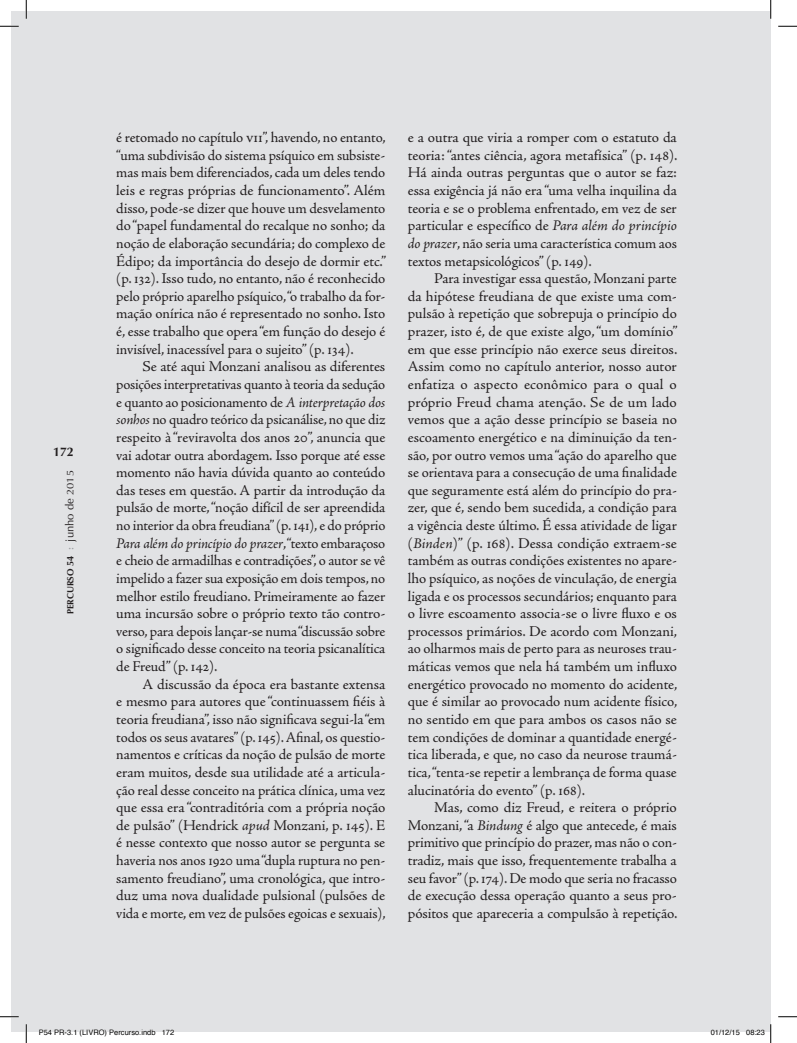
<style>
.page{position:relative;width:797px;height:1043px;background:#fff}
.page>*{position:absolute;margin:0;border:0;box-sizing:border-box;transform-origin:0 0}
.t1{font:15px/17.6px "Adobe Jenson Pro";letter-spacing:-.01em;color:#231f20;text-align:justify}
.t2{font:700 12.5px "Optima LT Std";color:#231f20}
.t3{font:9px "Optima LT Std Bold SC800";color:#231f20}
.t4{font:7.5px "Helvetica";color:#000}
.s1{font-size:9.38px}
.s2{font-family:"Adobe Jenson Pro";font-size:11.25px;color:#939598}
.s3{font-family:"Optima LT Std";font-size:11.25px}
.s4{font-family:"Optima LT Std";font-size:9.62px}
.s5{font-style:italic}
</style>
<div class="page">
<div style="left:11px;top:11px;width:759px;height:1020px;background:#e1e2e4"></div>
<svg style="left:0;top:25px;width:19px;height:2px"></svg>
<svg style="left:778px;top:25px;width:19px;height:2px"></svg>
<svg style="left:0;top:1016px;width:19px;height:1px"></svg>
<svg style="left:778px;top:1016px;width:19px;height:1px"></svg>
<svg style="left:25px;top:0;width:2px;height:19px"></svg>
<svg style="left:25px;top:1024px;width:2px;height:18px"></svg>
<svg style="left:770px;top:0;width:1px;height:19px"></svg>
<svg style="left:39px;top:1029px;width:117px;height:3px"></svg>
<svg style="left:163px;top:1030px;width:11px;height:2px"></svg>
<svg style="left:710px;top:1024px;width:61px;height:18px"></svg>
<p class="t2" style="left:53px;top:445px;width:22px">172</p>
<p class="t3" style="left:65px;top:614px;width:146px;rotate:-90deg">percurso <span class="s1">54</span> <span class="s2">:</span> <span class="s3">junho de</span> <span class="s4">2015</span></p>
<p class="t1" style="left:116px;top:129px;width:271px">é retomado no capítulo VII”, havendo, no entanto, “uma subdivisão do sistema psíquico em subsiste&shy;mas mais bem diferenciados, cada um deles tendo leis e regras próprias de funcionamento”. Além disso, pode-se dizer que houve um desvelamento do “papel fundamental do recalque no sonho; da noção de elaboração secundária; do complexo de Édipo; da importância do desejo de dormir etc.” (p. 132). Isso tudo, no entanto, não é reconhecido pelo próprio aparelho psíquico, “o trabalho da for&shy;mação onírica não é representado no sonho. Isto é, esse trabalho que opera “em função do desejo é invisível, inacessível para o sujeito” (p. 134).</p>
<p class="t1" style="left:116px;top:358px;width:270px;text-indent:26px">Se até aqui Monzani analisou as diferentes posições interpretativas quanto à teoria da sedução e quanto ao posicionamento de <span class="s5">A interpretação dos sonhos</span> no quadro teórico da psicanálise, no que diz respeito à “reviravolta dos anos 20”, anuncia que vai adotar outra abordagem. Isso porque até esse momento não havia dúvida quanto ao conteúdo das teses em questão. A partir da introdução da pulsão de morte, “noção difícil de ser apreendida no interior da obra freudiana” (p. 141), e do próprio <span class="s5">Para além do princípio do prazer</span>, “texto embaraçoso e cheio de armadilhas e contradições”, o autor se vê impelido a fazer sua exposição em dois tempos, no melhor estilo freudiano. Primeiramente ao fazer uma incursão sobre o próprio texto tão contro&shy;verso, para depois lançar-se numa “discussão sobre o significado desse conceito na teoria psicanalítica de Freud” (p. 142).</p>
<p class="t1" style="left:116px;top:675px;width:271px;text-indent:26px">A discussão da época era bastante extensa e mesmo para autores que “continuassem fiéis à teoria freudiana”, isso não significava segui-la “em todos os seus avatares” (p. 145). Afinal, os questio&shy;namentos e críticas da noção de pulsão de morte eram muitos, desde sua utilidade até a articula&shy;ção real desse conceito na prática clínica, uma vez que essa era “contraditória com a própria noção de pulsão” (Hendrick <span class="s5">apud</span> Monzani, p. 145). E é nesse contexto que nosso autor se pergunta se haveria nos anos 1920 uma “dupla ruptura no pen&shy;samento freudiano”, uma cronológica, que intro&shy;duz uma nova dualidade pulsional (pulsões de vida e morte, em vez de pulsões egoicas e sexuais),</p>
<p class="t1" style="left:408px;top:129px;width:271px">e a outra que viria a romper com o estatuto da teoria: “antes ciência, agora metafísica” (p. 148).<br>Há ainda outras perguntas que o autor se faz: essa exigência já não era “uma velha inquilina da teoria e se o problema enfrentado, em vez de ser particular e específico de <span class="s5">Para além do princípio do prazer</span>, não seria uma característica comum aos textos metapsicológicos” (p. 149).</p>
<p class="t1" style="left:408px;top:270px;width:271px;text-indent:26px">Para investigar essa questão, Monzani parte da hipótese freudiana de que existe uma com&shy;pulsão à repetição que sobrepuja o princípio do prazer, isto é, de que existe algo, “um domínio” em que esse princípio não exerce seus direitos.<br>Assim como no capítulo anterior, nosso autor enfatiza o aspecto econômico para o qual o próprio Freud chama atenção. Se de um lado vemos que a ação desse princípio se baseia no escoamento energético e na diminuição da ten&shy;são, por outro vemos uma “ação do aparelho que se orientava para a consecução de uma finalidade que seguramente está além do princípio do pra&shy;zer, que é, sendo bem sucedida, a condição para a vigência deste último. É essa atividade de ligar (<span class="s5">Binden</span>)” (p. 168). Dessa condição extraem-se também as outras condições existentes no apare&shy;lho psíquico, as noções de vinculação, de energia ligada e os processos secundários; enquanto para o livre escoamento associa-se o livre fluxo e os processos primários. De acordo com Monzani, ao olharmos mais de perto para as neuroses trau&shy;máticas vemos que nela há também um influxo energético provocado no momento do acidente, que é similar ao provocado num acidente físico, no sentido em que para ambos os casos não se tem condições de dominar a quantidade energé&shy;tica liberada, e que, no caso da neurose traumá&shy;tica, “tenta-se repetir a lembrança de forma quase alucinatória do evento” (p. 168).</p>
<p class="t1" style="left:408px;top:799px;width:271px;text-indent:26px">Mas, como diz Freud, e reitera o próprio Monzani, “a <span class="s5">Bindung</span> é algo que antecede, é mais primitivo que princípio do prazer, mas não o con&shy;tradiz, mais que isso, frequentemente trabalha a seu favor” (p. 174). De modo que seria no fracasso de execução dessa operação quanto a seus pro&shy;pósitos que apareceria a compulsão à repetição.</p>
<p class="t4" style="left:39px;top:1027px;width:137px">P54 PR-3.1 (LIVRO) Percurso.indb 172</p>
<p class="t4" style="left:710px;top:1027px;width:56px">01/12/15 08:23</p>
</div>
